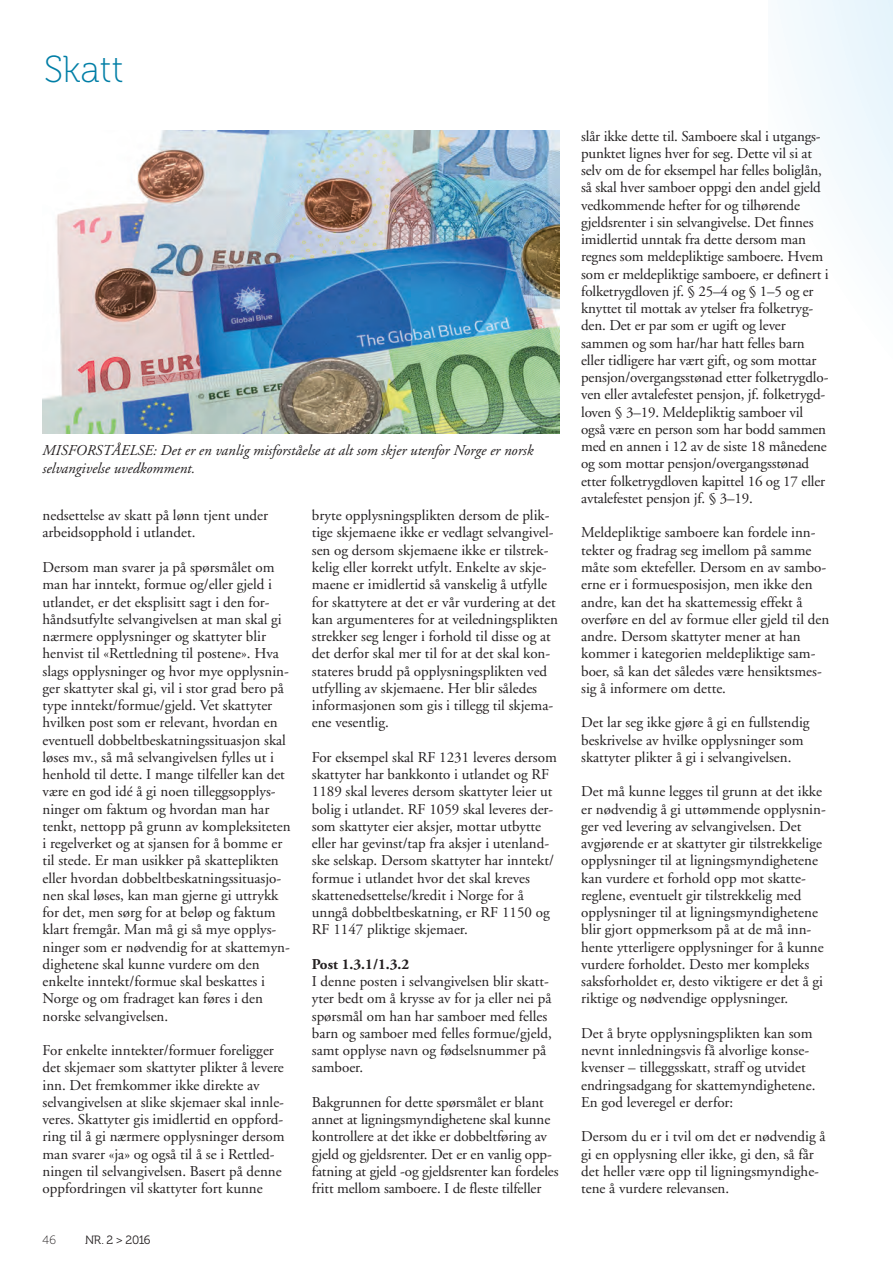
<style>
.page{position:relative;width:893px;height:1263px;background:#fff}
.page>*{position:absolute;margin:0;border:0;box-sizing:border-box;transform-origin:0 0}
.t1{font:37.5px "Museo 100";color:#007ea6}
.t2{font:15px/17.2px "Adobe Garamond";color:#231f20}
.t3{font:italic 15px/17.2px "Adobe Garamond";color:#231f20}
.t4{font:700 15px "Adobe Garamond";color:#231f20}
.t5{font:12px "Museo 300";letter-spacing:-.035em;color:#231f20}
.t6{font:12px "Museo 100";color:#231f20}
</style>
<div class="page">
<div style="left:768px;top:0;width:125px;height:709px;background:linear-gradient(to bottom,#f2f9fd,#fff)"></div>
<img style="left:43px;top:131px;width:517px;height:303px">
<h1 class="t1" style="left:44px;top:49px;width:81px">Skatt</h1>
<p class="t3" style="left:43px;top:442px;width:492px">MISFORSTÅELSE: Det er en vanlig misforståelse at alt som skjer utenfor Norge er norsk selvangivelse uvedkomment.</p>
<p class="t2" style="left:43px;top:507px;width:227px">nedsettelse av skatt på lønn tjent under arbeidsopphold i utlandet.</p>
<p class="t2" style="left:43px;top:559px;width:250px">Dersom man svarer ja på spørsmålet om man har inntekt, formue og/eller gjeld i utlandet, er det eksplisitt sagt i den for&shy;håndsutfylte selvangivelsen at man skal gi nærmere opplysninger og skattyter blir henvist til «Rettledning til postene». Hva slags opplysninger og hvor mye opplysnin&shy;ger skattyter skal gi, vil i stor grad bero på type inntekt/formue/gjeld. Vet skattyter hvilken post som er relevant, hvordan en eventuell dobbeltbeskatningssituasjon skal løses mv., så må selvangivelsen fylles ut i henhold til dette. I mange tilfeller kan det være en god idé å gi noen tilleggsopplys&shy;ninger om faktum og hvordan man har tenkt, nettopp på grunn av kompleksiteten i regelverket og at sjansen for å bomme er til stede. Er man usikker på skatteplikten eller hvordan dobbeltbeskatningssituasjo&shy;nen skal løses, kan man gjerne gi uttrykk for det, men sørg for at beløp og faktum klart fremgår. Man må gi så mye opplys&shy;ninger som er nødvendig for at skattemyn&shy;dighetene skal kunne vurdere om den enkelte inntekt/formue skal beskattes i Norge og om fradraget kan føres i den norske selvangivelsen.</p>
<p class="t2" style="left:43px;top:1042px;width:244px">For enkelte inntekter/formuer foreligger det skjemaer som skattyter plikter å levere inn. Det fremkommer ikke direkte av selvangivelsen at slike skjemaer skal innle&shy;veres. Skattyter gis imidlertid en oppford&shy;ring til å gi nærmere opplysninger dersom man svarer «ja» og også til å se i Rettled&shy;ningen til selvangivelsen. Basert på denne oppfordringen vil skattyter fort kunne</p>
<p class="t6" style="left:43px;top:1233px;width:15px">46</p>
<p class="t5" style="left:85px;top:1233px;width:67px">NR. 2 &gt; 2016</p>
<p class="t2" style="left:312px;top:507px;width:248px">bryte opplysningsplikten dersom de plik&shy;tige skjemaene ikke er vedlagt selvangivel&shy;sen og dersom skjemaene ikke er tilstrek&shy;kelig eller korrekt utfylt. Enkelte av skje&shy;maene er imidlertid så vanskelig å utfylle for skattytere at det er vår vurdering at det kan argumenteres for at veiledningsplikten strekker seg lenger i forhold til disse og at det derfor skal mer til for at det skal kon&shy;stateres brudd på opplysningsplikten ved utfylling av skjemaene. Her blir således informasjonen som gis i tillegg til skjema&shy;ene vesentlig.</p>
<p class="t2" style="left:312px;top:749px;width:246px">For eksempel skal RF 1231 leveres dersom skattyter har bankkonto i utlandet og RF 1189 skal leveres dersom skattyter leier ut bolig i utlandet. RF 1059 skal leveres der&shy;som skattyter eier aksjer, mottar utbytte eller har gevinst/tap fra aksjer i utenland&shy;ske selskap. Dersom skattyter har inntekt/ formue i utlandet hvor det skal kreves skattenedsettelse/kredit i Norge for å unngå dobbeltbeskatning, er RF 1150 og RF 1147 pliktige skjemaer.</p>
<p class="t4" style="left:312px;top:956px;width:99px">Post 1.3.1/1.3.2</p>
<p class="t2" style="left:312px;top:973px;width:241px">I denne posten i selvangivelsen blir skatt&shy;yter bedt om å krysse av for ja eller nei på spørsmål om han har samboer med felles barn og samboer med felles formue/gjeld, samt opplyse navn og fødselsnummer på samboer.</p>
<p class="t2" style="left:312px;top:1094px;width:248px">Bakgrunnen for dette spørsmålet er blant annet at ligningsmyndighetene skal kunne kontrollere at det ikke er dobbeltføring av gjeld og gjeldsrenter. Det er en vanlig opp&shy;fatning at gjeld -og gjeldsrenter kan fordeles fritt mellom samboere. I de fleste tilfeller</p>
<p class="t2" style="left:581px;top:128px;width:249px">slår ikke dette til. Samboere skal i utgangs&shy;punktet lignes hver for seg. Dette vil si at selv om de for eksempel har felles boliglån, så skal hver samboer oppgi den andel gjeld vedkommende hefter for og tilhørende gjeldsrenter i sin selvangivelse. Det finnes imidlertid unntak fra dette dersom man regnes som meldepliktige samboere. Hvem som er meldepliktige samboere, er definert i folketrygdloven jf. § 25–4 og § 1–5 og er knyttet til mottak av ytelser fra folketryg&shy;den. Det er par som er ugift og lever sammen og som har/har hatt felles barn eller tidligere har vært gift, og som mottar pensjon/overgangsstønad etter folketrygdlo&shy;ven eller avtalefestet pensjon, jf. folketrygd&shy;loven § 3–19. Meldepliktig samboer vil også være en person som har bodd sammen med en annen i 12 av de siste 18 månedene og som mottar pensjon/overgangsstønad etter folketrygdloven kapittel 16 og 17 eller avtalefestet pensjon jf. § 3–19.</p>
<p class="t2" style="left:581px;top:524px;width:250px">Meldepliktige samboere kan fordele inn&shy;tekter og fradrag seg imellom på samme måte som ektefeller. Dersom en av sambo&shy;erne er i formuesposisjon, men ikke den andre, kan det ha skattemessig effekt å overføre en del av formue eller gjeld til den andre. Dersom skattyter mener at han kommer i kategorien meldepliktige sam&shy;boer, så kan det således være hensiktsmes&shy;sig å informere om dette.</p>
<p class="t2" style="left:581px;top:714px;width:230px">Det lar seg ikke gjøre å gi en fullstendig beskrivelse av hvilke opplysninger som skattyter plikter å gi i selvangivelsen.</p>
<p class="t2" style="left:581px;top:783px;width:246px">Det må kunne legges til grunn at det ikke er nødvendig å gi uttømmende opplysnin&shy;ger ved levering av selvangivelsen. Det avgjørende er at skattyter gir tilstrekkelige opplysninger til at ligningsmyndighetene kan vurdere et forhold opp mot skatte&shy;reglene, eventuelt gir tilstrekkelig med opplysninger til at ligningsmyndighetene blir gjort oppmerksom på at de må inn&shy;hente ytterligere opplysninger for å kunne vurdere forholdet. Desto mer kompleks saksforholdet er, desto viktigere er det å gi riktige og nødvendige opplysninger.</p>
<p class="t2" style="left:581px;top:1025px;width:236px">Det å bryte opplysningsplikten kan som nevnt innledningsvis få alvorlige konse&shy;kvenser – tilleggsskatt, straff og utvidet endringsadgang for skattemyndighetene.<br>En god leveregel er derfor:</p>
<p class="t2" style="left:581px;top:1128px;width:246px">Dersom du er i tvil om det er nødvendig å gi en opplysning eller ikke, gi den, så får det heller være opp til ligningsmyndighe&shy;tene å vurdere relevansen.</p>
</div>
